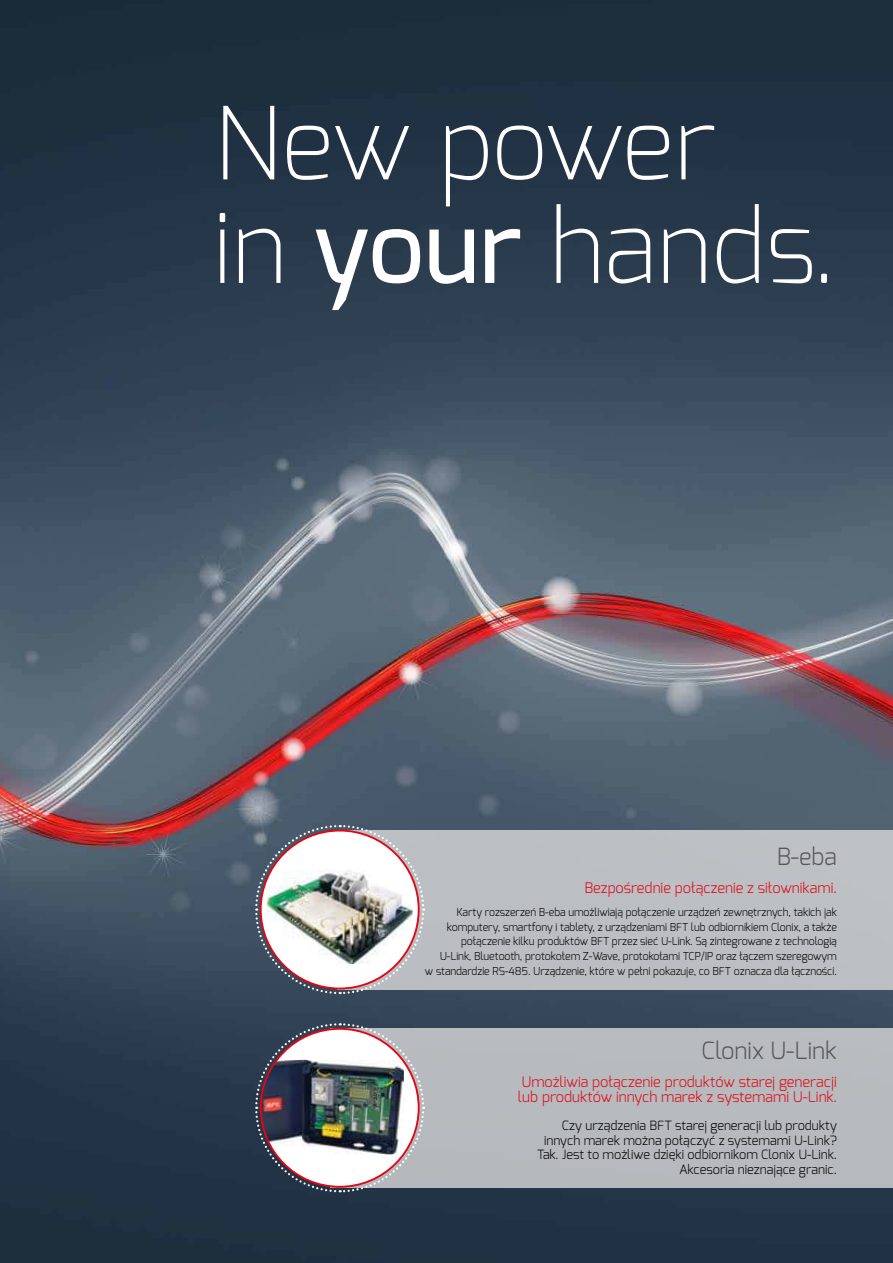
<style>
.page{position:relative;width:893px;height:1263px;background:#fff}
.page>*{position:absolute;margin:0;border:0;box-sizing:border-box;transform-origin:0 0}
.t1{font:200 100.5px/103.5px "Exo";color:#fff}
.t2{font:300 23.7px "Exo";color:#575756}
.t3{font:300 14.55px/14.5px "Exo";color:#e30613}
.t4{font:300 12.75px/14.5px "Exo";color:#000;text-align:right}
.t5{font:300 10.95px/14.7px "Exo";letter-spacing:-.005em;color:#000;text-align:right}
.s1{font-weight:500}
</style>
<div class="page">
<img style="left:0;top:0;width:893px;height:1263px">
<div style="left:331px;top:1028px;width:562px;height:160px;background:#b7babe"></div>
<div style="left:337px;top:830px;width:556px;height:159px;background:#bbbec2"></div>
<svg style="left:254px;top:824px;width:171px;height:171px"></svg>
<div style="left:261px;top:830px;width:158px;height:158px;background:#fff;border-radius:50%"></div>
<img style="left:267px;top:869px;width:145px;height:95px">
<svg style="left:254px;top:1022px;width:171px;height:171px"></svg>
<div style="left:261px;top:1029px;width:158px;height:158px;background:#fff;border-radius:50%"></div>
<img style="left:261px;top:1060px;width:143px;height:94px">
<h1 class="t1" style="left:213px;top:91px;width:622px">New power<br>in <span class="s1">your</span> hands.</h1>
<h2 class="t2" style="left:777px;top:841px;width:62px">B-eba</h2>
<h3 class="t3" style="left:585px;top:881px;width:254px">Bezpośrednie połączenie z siłownikami.</h3>
<p class="t5" style="left:425px;top:904px;width:413px">Karty rozszerzeń B-eba umożliwiają połączenie urządzeń zewnętrznych, takich jak komputery, smartfony i tablety, z urządzeniami BFT lub odbiornikiem Clonix, a także połączenie kilku produktów BFT przez sieć U-Link. Są zintegrowane z technologią<br>U-Link, Bluetooth, protokołem Z-Wave, protokołami TCP/IP oraz łączem szeregowym<br>w standardzie RS-485. Urządzenie, które w pełni pokazuje, co BFT oznacza dla łączności.</p>
<h2 class="t2" style="left:701px;top:1035px;width:137px">Clonix U-Link</h2>
<h3 class="t3" style="left:518px;top:1074px;width:321px">Umożliwia połączenie produktów starej generacji lub produktów innych marek z systemami U-Link.</h3>
<p class="t4" style="left:537px;top:1118px;width:301px">Czy urządzenia BFT starej generacji lub produkty innych marek można połączyć z systemami U-Link?<br>Tak. Jest to możliwe dzięki odbiornikom Clonix U-Link.<br>Akcesoria nieznające granic.</p>
</div>
